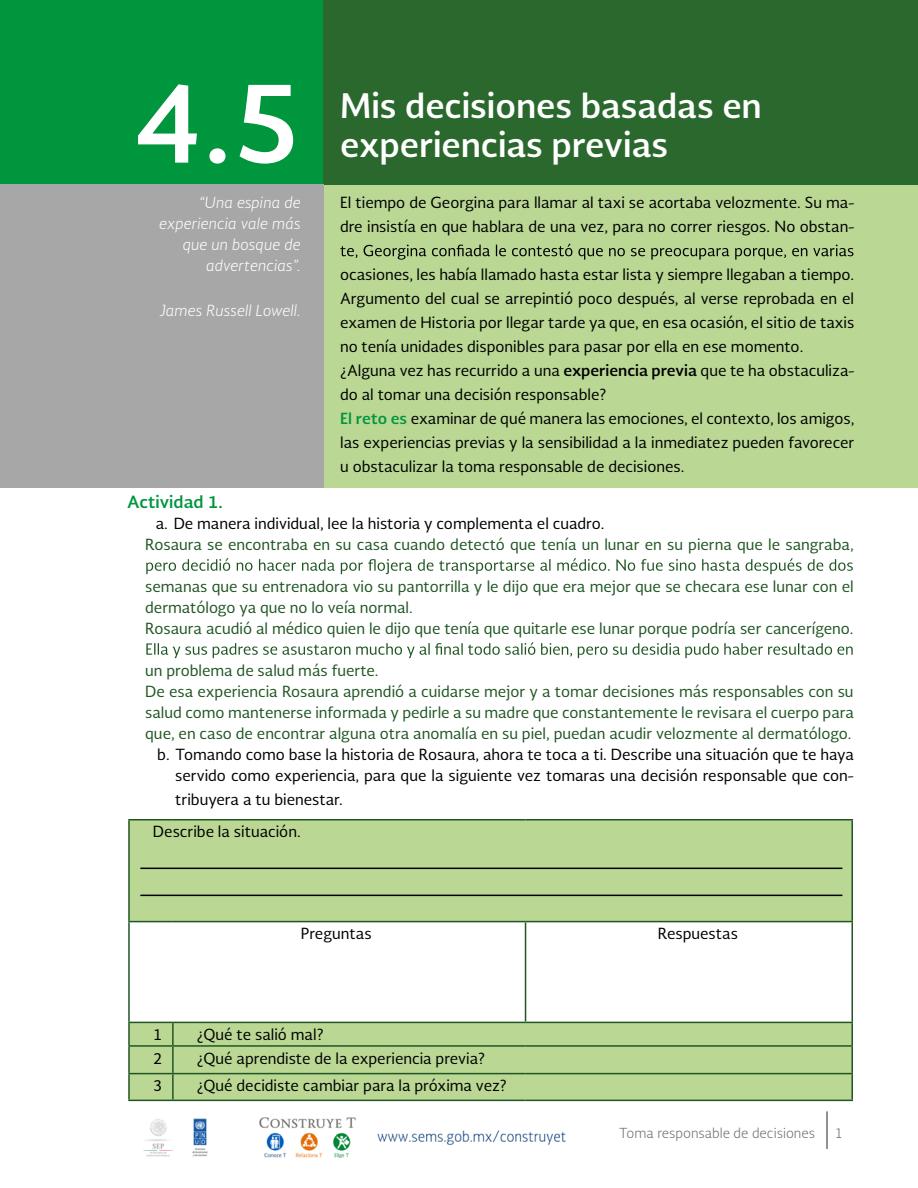
<style>
.page{position:relative;width:918px;height:1188px;background:#fff}
.page>*{position:absolute;margin:0;border:0;box-sizing:border-box;transform-origin:0 0}
.t1{font:700 108px "Soberana Sans";color:#fff}
.t2{font:700 33px "Soberana Sans";color:#fff}
.t3{font:700 16.5px "Soberana Sans";color:#00963e}
.t4{font:15px/24px "Soberana Sans";color:#000}
.t5{font:15px/21px "Soberana Sans";color:#205624}
.t6{font:italic 300 15px/21px "Soberana Sans";color:#fff;text-align:right}
.t7{font:300 13.5px "Soberana Sans";color:#716a6e}
.s1{font-weight:700}
.s2{font-weight:700;color:#00963e}
</style>
<div class="page">
<div style="left:0;top:0;width:323px;height:185px;background:#00963e"></div>
<hr style="left:826px;top:1111px;width:2px;height:38px;background:#716a6e">
<div style="left:323px;top:185px;width:595px;height:303px;background:#bad794"></div>
<div style="left:323px;top:0;width:595px;height:185px;background:#2a682d"></div>
<svg style="left:129px;top:820px;width:723px;height:280px;fill:#bad794"></svg>
<hr style="left:128px;top:819px;width:45px;height:1px;background:#205624">
<hr style="left:128px;top:821px;width:2px;height:100px;background:#205624">
<hr style="left:173px;top:819px;width:353px;height:1px;background:#205624">
<hr style="left:526px;top:819px;width:327px;height:1px;background:#205624">
<hr style="left:851px;top:821px;width:2px;height:100px;background:#205624">
<hr style="left:128px;top:921px;width:45px;height:1px;background:#205624">
<hr style="left:128px;top:922px;width:2px;height:100px;background:#205624">
<hr style="left:173px;top:921px;width:353px;height:1px;background:#205624">
<hr style="left:526px;top:921px;width:327px;height:1px;background:#205624">
<hr style="left:525px;top:922px;width:1px;height:100px;background:#205624">
<hr style="left:851px;top:922px;width:2px;height:100px;background:#205624">
<hr style="left:128px;top:1022px;width:45px;height:1px;background:#205624">
<hr style="left:128px;top:1023px;width:2px;height:22px;background:#205624">
<hr style="left:173px;top:1022px;width:353px;height:1px;background:#205624">
<hr style="left:172px;top:1023px;width:2px;height:22px;background:#205624">
<hr style="left:526px;top:1022px;width:327px;height:1px;background:#205624">
<hr style="left:851px;top:1023px;width:2px;height:22px;background:#205624">
<hr style="left:128px;top:1045px;width:45px;height:2px;background:#205624">
<hr style="left:128px;top:1047px;width:2px;height:26px;background:#205624">
<hr style="left:173px;top:1045px;width:353px;height:2px;background:#205624">
<hr style="left:172px;top:1047px;width:2px;height:26px;background:#205624">
<hr style="left:526px;top:1045px;width:327px;height:2px;background:#205624">
<hr style="left:851px;top:1047px;width:2px;height:26px;background:#205624">
<hr style="left:128px;top:1073px;width:45px;height:1px;background:#205624">
<hr style="left:128px;top:1074px;width:2px;height:26px;background:#205624">
<hr style="left:173px;top:1073px;width:353px;height:1px;background:#205624">
<hr style="left:172px;top:1074px;width:2px;height:26px;background:#205624">
<hr style="left:526px;top:1073px;width:327px;height:1px;background:#205624">
<hr style="left:851px;top:1074px;width:2px;height:26px;background:#205624">
<hr style="left:128px;top:1100px;width:45px;height:1px;background:#205624">
<hr style="left:173px;top:1100px;width:353px;height:1px;background:#205624">
<hr style="left:526px;top:1100px;width:327px;height:1px;background:#205624">
<hr style="left:140px;top:868px;width:702px;height:1px;background:#000">
<hr style="left:140px;top:895px;width:702px;height:1px;background:#000">
<svg style="left:146px;top:558px;width:707px;height:16px"></svg>
<svg style="left:146px;top:642px;width:707px;height:16px"></svg>
<div style="left:0;top:184px;width:323px;height:304px;background:#a7a7a8"></div>
<svg style="left:340px;top:244px;width:513px;height:16px"></svg>
<img style="left:143px;top:1117px;width:423px;height:41px">
<h1 class="t1" style="left:133px;top:49px;width:171px">4.5</h1>
<p class="t6" style="left:159px;top:192px;width:143px">“Una espina de experiencia vale más que un bosque de advertencias”.</p>
<p class="t6" style="left:160px;top:300px;width:142px">James Russell Lowell.</p>
<h2 class="t2" style="left:340px;top:83px;width:423px">Mis decisiones basadas en</h2>
<h2 class="t2" style="left:340px;top:123px;width:330px">experiencias previas</h2>
<p class="t4" style="left:340px;top:190px;width:516px">El tiempo de Georgina para llamar al taxi se acortaba velozmente. Su ma&shy;dre insistía en que hablara de una vez, para no correr riesgos. No obstan-</p>
<p class="t4" style="left:340px;top:262px;width:516px">ocasiones, les había llamado hasta estar lista y siempre llegaban a tiempo.<br>Argumento del cual se arrepintió poco después, al verse reprobada en el examen de Historia por llegar tarde ya que, en esa ocasión, el sitio de taxis no tenía unidades disponibles para pasar por ella en ese momento. ¿Alguna vez has recurrido a una <span class="s1">experiencia previa</span> que te ha obstaculiza&shy;do al tomar una decisión responsable?<br><span class="s2">El reto es</span> examinar de qué manera las emociones, el contexto, los amigos, las experiencias previas y la sensibilidad a la inmediatez pueden favorecer u obstaculizar la toma responsable de decisiones.</p>
<p class="t3" style="left:127px;top:490px;width:97px">Actividad 1.</p>
<p class="t4" style="left:156px;top:511px;width:450px">a. De manera individual, lee la historia y complementa el cuadro.</p>
<p class="t5" style="left:145px;top:533px;width:710px">Rosaura se encontraba en su casa cuando detectó que tenía un lunar en su pierna que le sangraba,</p>
<p class="t5" style="left:145px;top:575px;width:710px">semanas que su entrenadora vio su pantorrilla y le dijo que era mejor que se checara ese lunar con el dermatólogo ya que no lo veía normal.<br>Rosaura acudió al médico quien le dijo que tenía que quitarle ese lunar porque podría ser cancerígeno.</p>
<p class="t5" style="left:145px;top:659px;width:710px">un problema de salud más fuerte.<br>De esa experiencia Rosaura aprendió a cuidarse mejor y a tomar decisiones más responsables con su salud como mantenerse informada y pedirle a su madre que constantemente le revisara el cuerpo para que, en caso de encontrar alguna otra anomalía en su piel, puedan acudir velozmente al dermatólogo.</p>
<p class="t4" style="left:157px;top:743px;width:698px;line-height:21px;text-align:right">b. Tomando como base la historia de Rosaura, ahora te toca a ti. Describe una situación que te haya servido como experiencia, para que la siguiente vez tomaras una decisión responsable que con-</p>
<p class="t4" style="left:175px;top:787px;width:169px">tribuyera a tu bienestar.</p>
<p class="t4" style="left:153px;top:819px;width:149px">Describe la situación.</p>
<p class="t4" style="left:301px;top:921px;width:72px">Preguntas</p>
<p class="t4" style="left:658px;top:921px;width:82px">Respuestas</p>
<p class="t4" style="left:153px;top:1022px;width:11px">1</p>
<p class="t4" style="left:197px;top:1022px;width:128px">¿Qué te salió mal?</p>
<p class="t4" style="left:153px;top:1045px;width:11px">2</p>
<p class="t4" style="left:197px;top:1045px;width:290px">¿Qué aprendiste de la experiencia previa?</p>
<p class="t4" style="left:153px;top:1073px;width:11px">3</p>
<p class="t4" style="left:197px;top:1073px;width:312px">¿Qué decidiste cambiar para la próxima vez?</p>
<p class="t7" style="left:619px;top:1124px;width:198px">Toma responsable de decisiones</p>
<p class="t7" style="left:834px;top:1124px;width:10px">1</p>
</div>
